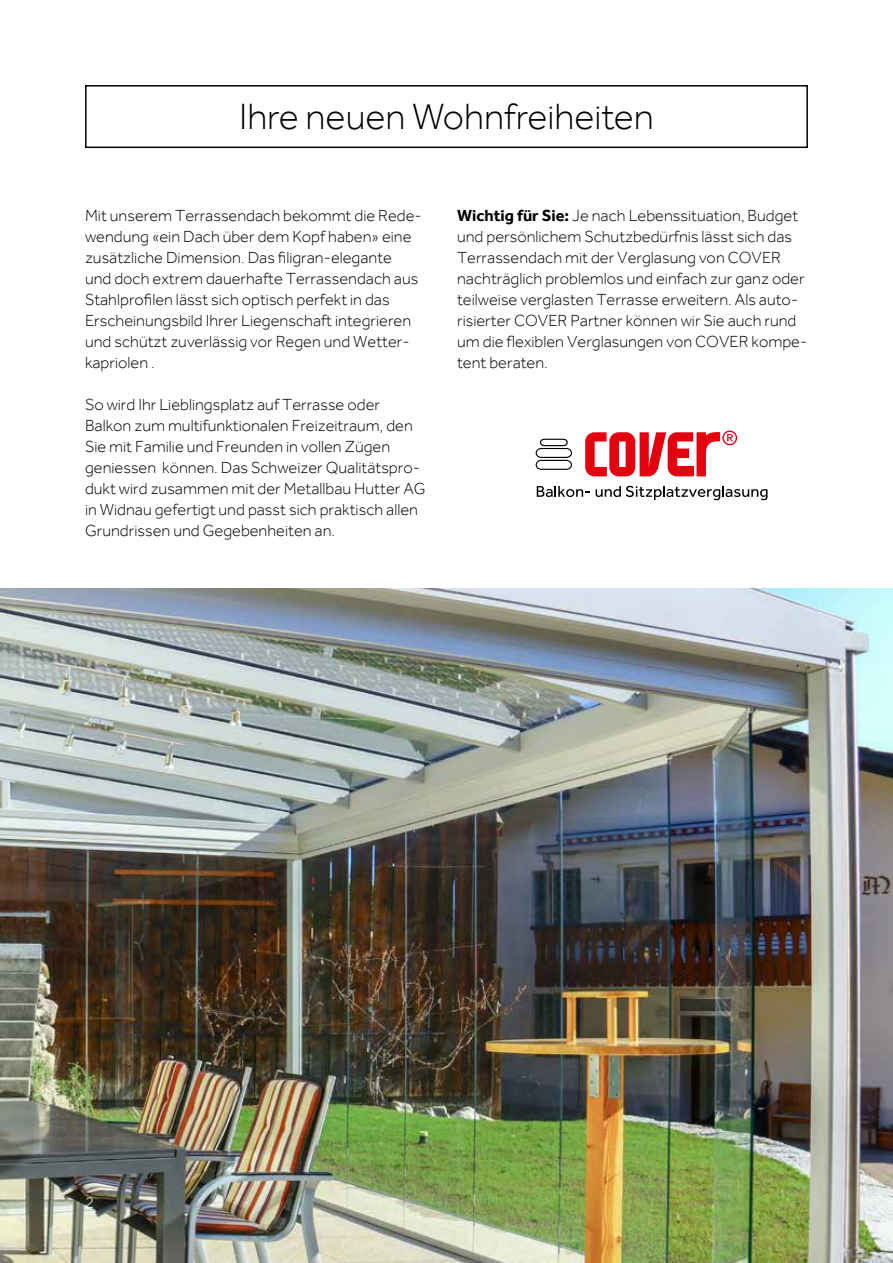
<style>
.page{position:relative;width:893px;height:1263px;background:#fff}
.page>*{position:absolute;margin:0;border:0;box-sizing:border-box;transform-origin:0 0}
.t1{font:300 37.5px "Effra";color:#000}
.t2{font:300 16.5px/21px "Effra";color:#000}
.t3{font:300 16.5px "Effra";color:#fff}
.s1{font-weight:700}
</style>
<div class="page">
<img style="left:0;top:588px;width:893px;height:675px">
<div style="left:85px;top:85px;width:723px;height:63px;border:2px solid #000"></div>
<svg style="left:585px;top:431px;width:152px;height:45px"></svg>
<svg style="left:536px;top:439px;width:36px;height:31px"></svg>
<svg style="left:537px;top:486px;width:53px;height:11px"></svg>
<svg style="left:596px;top:486px;width:171px;height:14px"></svg>
<h1 class="t1" style="left:239px;top:94px;width:416px">Ihre neuen Wohnfreiheiten</h1>
<p class="t2" style="left:85px;top:204px;width:338px">Mit unserem Terrassendach bekommt die Rede&shy;wendung «ein Dach über dem Kopf haben» eine zusätzliche Dimension. Das filigran-elegante und doch extrem dauerhafte Terrassendach aus Stahlprofilen lässt sich optisch perfekt in das Erscheinungsbild Ihrer Liegenschaft integrieren und schützt zuverlässig vor Regen und Wetter&shy;kapriolen .</p>
<p class="t2" style="left:85px;top:393px;width:342px">So wird Ihr Lieblingsplatz auf Terrasse oder Balkon zum multifunktionalen Freizeitraum, den Sie mit Familie und Freunden in vollen Zügen geniessen können. Das Schweizer Qualitätspro&shy;dukt wird zusammen mit der Metallbau Hutter AG in Widnau gefertigt und passt sich praktisch allen Grundrissen und Gegebenheiten an.</p>
<p class="t2" style="left:457px;top:204px;width:352px"><span class="s1">Wichtig für Sie:</span> Je nach Lebenssituation, Budget und persönlichem Schutzbedürfnis lässt sich das Terrassendach mit der Verglasung von COVER nachträglich problemlos und einfach zur ganz oder teilweise verglasten Terrasse erweitern. Als auto&shy;risierter COVER Partner können wir Sie auch rund um die flexiblen Verglasungen von COVER kompe&shy;tent beraten.</p>
<p class="t3" style="left:85px;top:1192px;width:10px">2</p>
</div>
